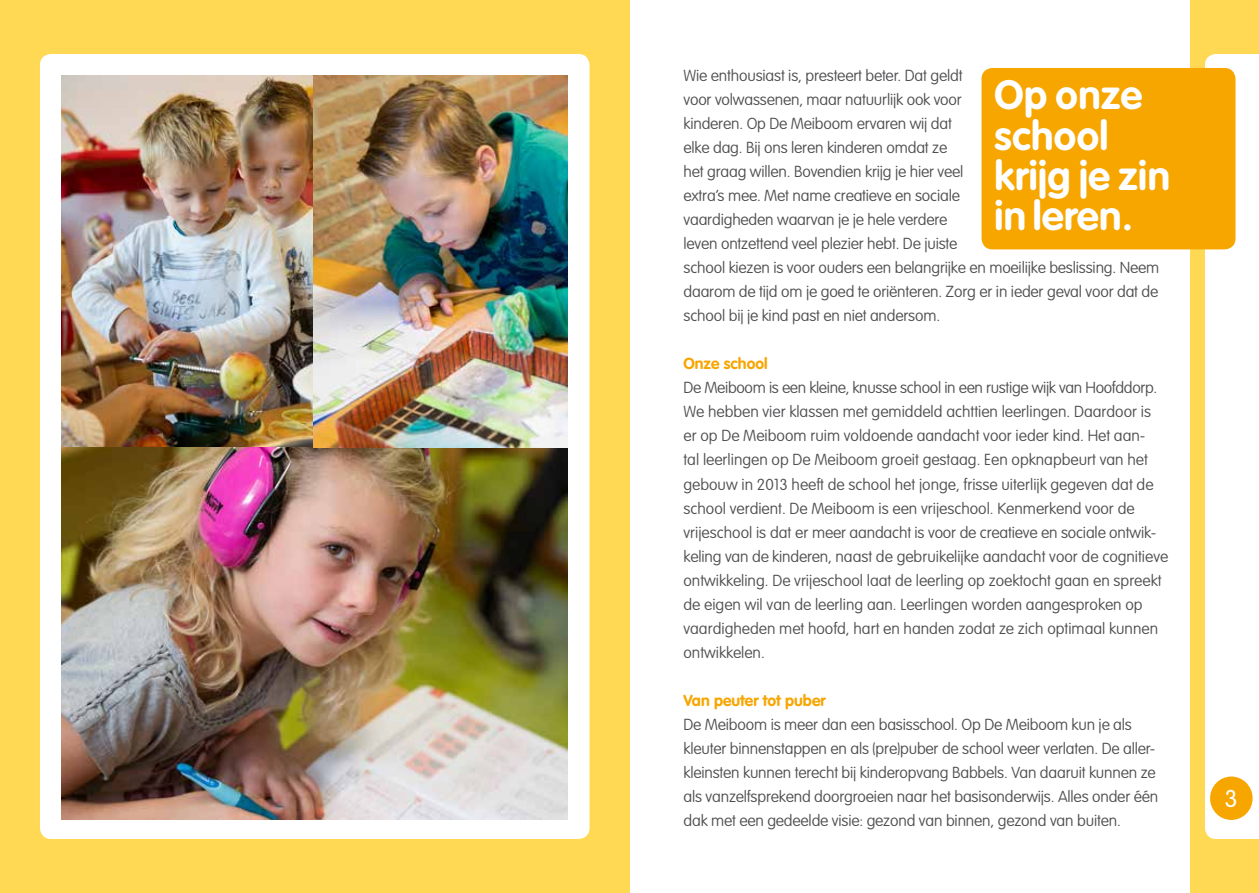
<style>
.page{position:relative;width:1259px;height:893px;background:#fff}
.page>*{position:absolute;margin:0;border:0;box-sizing:border-box;transform-origin:0 0}
.t1{font:700 40.35px/40.3px "VAG Rounded Std";letter-spacing:.01em;color:#fff}
.t2{font:300 24px "VAG Rounded Std";color:#fff}
.t3{font:100 15.75px/24px "VAG Rounded Std";letter-spacing:-.01em;color:#4e4e50}
.t4{font:700 15.75px "VAG Rounded Std";color:#f7a600}
</style>
<div class="page">
<div style="left:1190px;top:0;width:69px;height:893px;background:#ffd854"></div>
<div style="left:0;top:0;width:629px;height:893px;background:#ffd854"></div>
<div style="left:1205px;top:54px;width:54px;height:785px;background:#fff"></div>
<div style="left:40px;top:54px;width:549px;height:785px;background:#fff;border-radius:11px"></div>
<img style="left:62px;top:75px;width:252px;height:373px">
<img style="left:62px;top:448px;width:506px;height:372px">
<img style="left:314px;top:75px;width:254px;height:373px">
<div style="left:981px;top:68px;width:254px;height:181px;background:#f7a600;border-radius:11px"></div>
<div style="left:1210px;top:776px;width:42px;height:44px;background:#f7a600;border-radius:50%"></div>
<p class="t3" style="left:683px;top:64px;width:477px">Wie enthousiast is, presteert beter. Dat geldt<br>voor volwassenen, maar natuurlijk ook voor<br>kinderen. Op De Meiboom ervaren wij dat<br>elke dag. Bij ons leren kinderen omdat ze<br>het graag willen. Bovendien krijg je hier veel<br>extra’s mee. Met name creatieve en sociale<br>vaardigheden waarvan je je hele verdere<br>leven ontzettend veel plezier hebt. De juiste<br>school kiezen is voor ouders een belangrijke en moeilijke beslissing. Neem daarom de tijd om je goed te oriënteren. Zorg er in ieder geval voor dat de school bij je kind past en niet andersom.</p>
<p class="t4" style="left:683px;top:355px;width:86px">Onze school</p>
<p class="t3" style="left:683px;top:376px;width:486px">De Meiboom is een kleine, knusse school in een rustige wijk van Hoofddorp.<br>We hebben vier klassen met gemiddeld achttien leerlingen. Daardoor is<br>er op De Meiboom ruim voldoende aandacht voor ieder kind. Het aan-<br>tal leerlingen op De Meiboom groeit gestaag. Een opknapbeurt van het gebouw in 2013 heeft de school het jonge, frisse uiterlijk gegeven dat de school verdient. De Meiboom is een vrijeschool. Kenmerkend voor de vrijeschool is dat er meer aandacht is voor de creatieve en sociale ontwik&shy;keling van de kinderen, naast de gebruikelijke aandacht voor de cognitieve ontwikkeling. De vrijeschool laat de leerling op zoektocht gaan en spreekt de eigen wil van de leerling aan. Leerlingen worden aangesproken op vaardigheden met hoofd, hart en handen zodat ze zich optimaal kunnen ontwikkelen.</p>
<p class="t4" style="left:683px;top:691px;width:144px">Van peuter tot puber</p>
<p class="t3" style="left:683px;top:712px;width:476px">De Meiboom is meer dan een basisschool. Op De Meiboom kun je als kleuter binnenstappen en als (pre)puber de school weer verlaten. De aller&shy;kleinsten kunnen terecht bij kinderopvang Babbels. Van daaruit kunnen ze als vanzelfsprekend doorgroeien naar het basisonderwijs. Alles onder één dak met een gedeelde visie: gezond van binnen, gezond van buiten.</p>
<h1 class="t1" style="left:994px;top:76px;width:177px">Op onze school krijg je zin in leren.</h1>
<h2 class="t2" style="left:1225px;top:785px;width:14px">3</h2>
</div>
